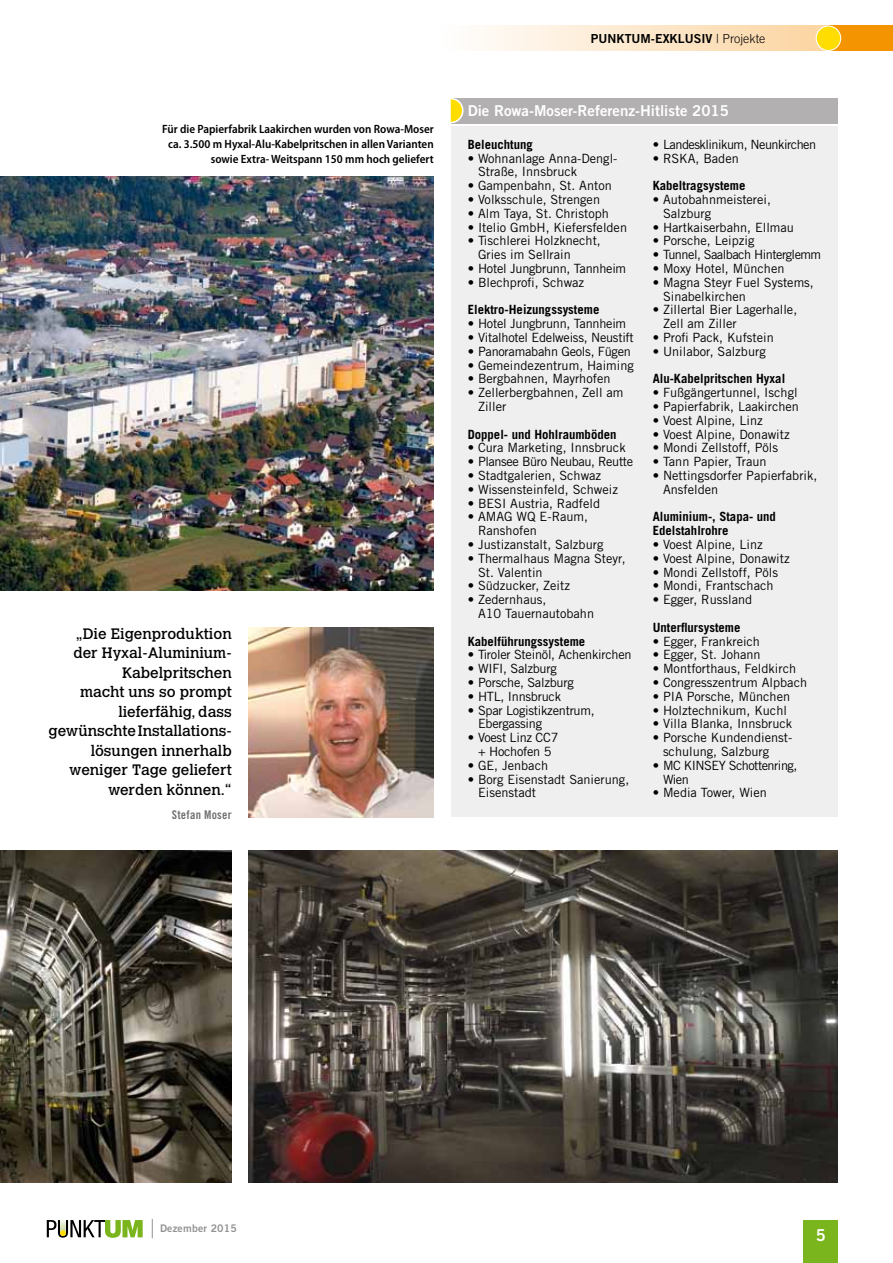
<style>
.page{position:relative;width:893px;height:1263px;background:#fff}
.page>*{position:absolute;margin:0;border:0;box-sizing:border-box;transform-origin:0 0}
.t1{font:16.5px "Trade Gothic LT Std Bd 2";color:#fff}
.t2{font:15px/19.5px "Calvert MT Std";color:#000;text-align:right}
.t3{font:15px "Trade Gothic LT Std Bd 2";color:#fff}
.t4{font:12.75px/13.8px "Trade Gothic LT Std";color:#000}
.t5{font:12.75px/13.8px "Trade Gothic LT Std";letter-spacing:-.02em;color:#000}
.t6{font:700 12.75px/13.8px "Trade Gothic LT Std";color:#000}
.t7{font:12.75px/13.8px "Trade Gothic LT Std";letter-spacing:-.04em;color:#000}
.t8{font:12.75px "Trade Gothic LT Std";letter-spacing:-.03em;color:#000}
.t9{font:12.45px "Trade Gothic LT Std Bd 2";color:#000}
.t10{font:600 semi-condensed 12px/15px "Myriad Pro";color:#000;text-align:right}
.t11{font:12px "Trade Gothic LT Std Bd Cn 20";letter-spacing:.02em;color:#707172}
.t12{font:10.5px "Trade Gothic LT Std Bd 2";letter-spacing:.02em;color:#929392}
.s1{font-family:"Trade Gothic LT Std";font-weight:300}
</style>
<div class="page">
<div style="left:804px;top:1220px;width:34px;height:43px;background:#7ab51d"></div>
<svg style="left:47px;top:1220px;width:96px;height:18px"></svg>
<svg style="left:152px;top:1219px;width:1px;height:19px"></svg>
<div style="left:442px;top:26px;width:388px;height:25px;background:linear-gradient(to right,#fefefd,#fcd5a2)"></div>
<div style="left:828px;top:26px;width:65px;height:25px;background:#f39400"></div>
<div style="left:816px;top:26px;width:25px;height:24px;background:#fd0;border-radius:50%"></div>
<div style="left:816px;top:26px;width:25px;height:25px;border:1px solid #fff;border-radius:50%"></div>
<div style="left:451px;top:126px;width:387px;height:691px;background:#f0efef"></div>
<div style="left:451px;top:98px;width:387px;height:25px;background:#b2b0b0"></div>
<svg style="left:450px;top:98px;width:14px;height:26px"></svg>
<img style="left:0;top:176px;width:434px;height:414px">
<img style="left:0;top:850px;width:232px;height:332px">
<img style="left:249px;top:850px;width:589px;height:332px">
<img style="left:249px;top:627px;width:185px;height:190px">
<p class="t10" style="left:162px;top:122px;width:273px">Für die Papierfabrik Laakirchen wurden von Rowa-Moser ca. 3.500 m Hyxal-Alu-Kabelpritschen in allen Varianten sowie Extra- Weitspann 150 mm hoch geliefert</p>
<p class="t2" style="left:49px;top:624px;width:185px">„Die Eigenproduktion der Hyxal-Aluminium-<br>Kabelpritschen<br>macht uns so prompt lieferfähig, dass gewünschte Installations&shy;lösungen innerhalb weniger Tage geliefert werden können.“</p>
<p class="t11" style="left:172px;top:807px;width:61px">Stefan Moser</p>
<p class="t9" style="left:591px;top:31px;width:10px">PUNKTUM</p>
<p class="t9" style="left:651px;top:31px;width:116px">-Exklusiv <span class="s1">| Projekte</span></p>
<p class="t3" style="left:468px;top:101px;width:263px">Die Rowa-Moser-Referenz-Hitliste 2015</p>
<p class="t6" style="left:468px;top:137px;width:67px">Beleuchtung</p>
<p class="t4" style="left:478px;top:151px;width:141px;text-indent:-10px">• Wohnanlage Anna-Dengl-<br>Straße, Innsbruck</p>
<p class="t4" style="left:468px;top:179px;width:146px">• Gampenbahn, St. Anton</p>
<p class="t4" style="left:468px;top:192px;width:134px">• Volksschule, Strengen</p>
<p class="t4" style="left:468px;top:206px;width:143px">• Alm Taya, St. Christoph</p>
<p class="t4" style="left:468px;top:220px;width:161px">• Itelio GmbH, Kiefersfelden</p>
<p class="t4" style="left:478px;top:234px;width:124px;text-indent:-10px">• Tischlerei Holzknecht,<br>Gries im Sellrain</p>
<p class="t5" style="left:468px;top:261px;width:160px">• Hotel Jungbrunn, Tannheim</p>
<p class="t4" style="left:468px;top:275px;width:118px">• Blechprofi, Schwaz</p>
<p class="t6" style="left:468px;top:303px;width:133px">Elektro-Heizungssysteme</p>
<p class="t5" style="left:468px;top:317px;width:160px">• Hotel Jungbrunn, Tannheim</p>
<p class="t5" style="left:468px;top:330px;width:168px">• Vitalhotel Edelweiss, Neustift</p>
<p class="t5" style="left:468px;top:344px;width:165px">• Panoramabahn Geols, Fügen</p>
<p class="t4" style="left:468px;top:358px;width:168px">• Gemeindezentrum, Haiming</p>
<p class="t4" style="left:468px;top:372px;width:144px">• Bergbahnen, Mayrhofen</p>
<p class="t4" style="left:478px;top:386px;width:147px;text-indent:-10px">• Zellerbergbahnen, Zell am<br>Ziller</p>
<p class="t6" style="left:468px;top:427px;width:150px">Doppel- und Hohlraumböden</p>
<p class="t4" style="left:468px;top:441px;width:159px">• Cura Marketing, Innsbruck</p>
<p class="t8" style="left:468px;top:454px;width:167px">• Plansee Büro Neubau, Reutte</p>
<p class="t4" style="left:468px;top:468px;width:135px">• Stadtgalerien, Schwaz</p>
<p class="t4" style="left:468px;top:482px;width:152px">• Wissensteinfeld, Schweiz</p>
<p class="t4" style="left:468px;top:496px;width:134px">• BESI Austria, Radfeld</p>
<p class="t4" style="left:478px;top:510px;width:112px;text-indent:-10px">• AMAG WQ E-Raum,<br>Ranshofen</p>
<p class="t4" style="left:468px;top:537px;width:137px">• Justizanstalt, Salzburg</p>
<p class="t4" style="left:478px;top:551px;width:149px;text-indent:-10px">• Thermalhaus Magna Steyr,<br>St. Valentin</p>
<p class="t4" style="left:468px;top:579px;width:104px">• Südzucker, Zeitz</p>
<p class="t4" style="left:478px;top:592px;width:118px;text-indent:-10px">• Zedernhaus,<br>A10 Tauernautobahn</p>
<p class="t6" style="left:468px;top:634px;width:119px">Kabelführungssysteme</p>
<p class="t5" style="left:468px;top:648px;width:165px">• Tiroler Steinöl, Achenkirchen</p>
<p class="t5" style="left:468px;top:661px;width:91px">• WIFI, Salzburg</p>
<p class="t5" style="left:468px;top:675px;width:108px">• Porsche, Salzburg</p>
<p class="t5" style="left:468px;top:689px;width:95px">• HTL, Innsbruck</p>
<p class="t5" style="left:478px;top:703px;width:118px;text-indent:-10px">• Spar Logistikzentrum,<br>Ebergassing</p>
<p class="t5" style="left:468px;top:730px;width:92px;text-align:center">• Voest Linz CC7 + Hochofen 5</p>
<p class="t4" style="left:468px;top:758px;width:82px">• GE, Jenbach</p>
<p class="t4" style="left:478px;top:772px;width:153px;text-indent:-10px">• Borg Eisenstadt Sanierung,<br>Eisenstadt</p>
<p class="t7" style="left:653px;top:137px;width:165px">• Landesklinikum, Neunkirchen</p>
<p class="t4" style="left:653px;top:151px;width:88px">• RSKA, Baden</p>
<p class="t6" style="left:653px;top:179px;width:94px">Kabeltragsysteme</p>
<p class="t4" style="left:663px;top:192px;width:110px;text-indent:-10px">• Autobahnmeisterei,<br>Salzburg</p>
<p class="t4" style="left:653px;top:220px;width:143px">• Hartkaiserbahn, Ellmau</p>
<p class="t4" style="left:653px;top:234px;width:103px">• Porsche, Leipzig</p>
<p class="t7" style="left:653px;top:248px;width:170px">• Tunnel, Saalbach Hinterglemm</p>
<p class="t4" style="left:653px;top:261px;width:133px">• Moxy Hotel, München</p>
<p class="t4" style="left:663px;top:275px;width:152px;text-indent:-10px">• Magna Steyr Fuel Systems,<br>Sinabelkirchen</p>
<p class="t4" style="left:663px;top:303px;width:136px;text-indent:-10px">• Zillertal Bier Lagerhalle,<br>Zell am Ziller</p>
<p class="t4" style="left:653px;top:330px;width:123px">• Profi Pack, Kufstein</p>
<p class="t4" style="left:653px;top:344px;width:114px">• Unilabor, Salzburg</p>
<p class="t6" style="left:653px;top:372px;width:134px">Alu-Kabelpritschen Hyxal</p>
<p class="t4" style="left:653px;top:386px;width:146px">• Fußgängertunnel, Ischgl</p>
<p class="t4" style="left:653px;top:399px;width:148px">• Papierfabrik, Laakirchen</p>
<p class="t4" style="left:653px;top:413px;width:112px">• Voest Alpine, Linz</p>
<p class="t4" style="left:653px;top:427px;width:138px">• Voest Alpine, Donawitz</p>
<p class="t4" style="left:653px;top:441px;width:127px">• Mondi Zellstoff, Pöls</p>
<p class="t4" style="left:653px;top:455px;width:115px">• Tann Papier, Traun</p>
<p class="t4" style="left:663px;top:468px;width:156px;text-indent:-10px">• Nettingsdorfer Papierfabrik,<br>Ansfelden</p>
<p class="t6" style="left:653px;top:510px;width:125px">Aluminium-, Stapa- und<br>Edelstahlrohre</p>
<p class="t4" style="left:653px;top:537px;width:112px">• Voest Alpine, Linz</p>
<p class="t4" style="left:653px;top:551px;width:138px">• Voest Alpine, Donawitz</p>
<p class="t4" style="left:653px;top:565px;width:127px">• Mondi Zellstoff, Pöls</p>
<p class="t4" style="left:653px;top:579px;width:122px">• Mondi, Frantschach</p>
<p class="t4" style="left:653px;top:593px;width:101px">• Egger, Russland</p>
<p class="t6" style="left:653px;top:620px;width:89px">Unterflursysteme</p>
<p class="t4" style="left:653px;top:634px;width:109px">• Egger, Frankreich</p>
<p class="t4" style="left:653px;top:648px;width:109px">• Egger, St. Johann</p>
<p class="t4" style="left:653px;top:662px;width:145px">• Montforthaus, Feldkirch</p>
<p class="t4" style="left:653px;top:675px;width:156px">• Congresszentrum Alpbach</p>
<p class="t4" style="left:653px;top:689px;width:139px">• PIA Porsche, München</p>
<p class="t4" style="left:653px;top:703px;width:136px">• Holztechnikum, Kuchl</p>
<p class="t4" style="left:653px;top:717px;width:141px">• Villa Blanka, Innsbruck</p>
<p class="t4" style="left:663px;top:730px;width:130px;text-indent:-10px">• Porsche Kundendienst&shy;schulung, Salzburg</p>
<p class="t7" style="left:663px;top:758px;width:136px;text-indent:-10px">• MC KINSEY Schottenring,<br>Wien</p>
<p class="t4" style="left:653px;top:786px;width:116px">• Media Tower, Wien</p>
<p class="t12" style="left:160px;top:1222px;width:78px">Dezember 2015</p>
<p class="t1" style="left:816px;top:1224px;width:12px">5</p>
</div>
